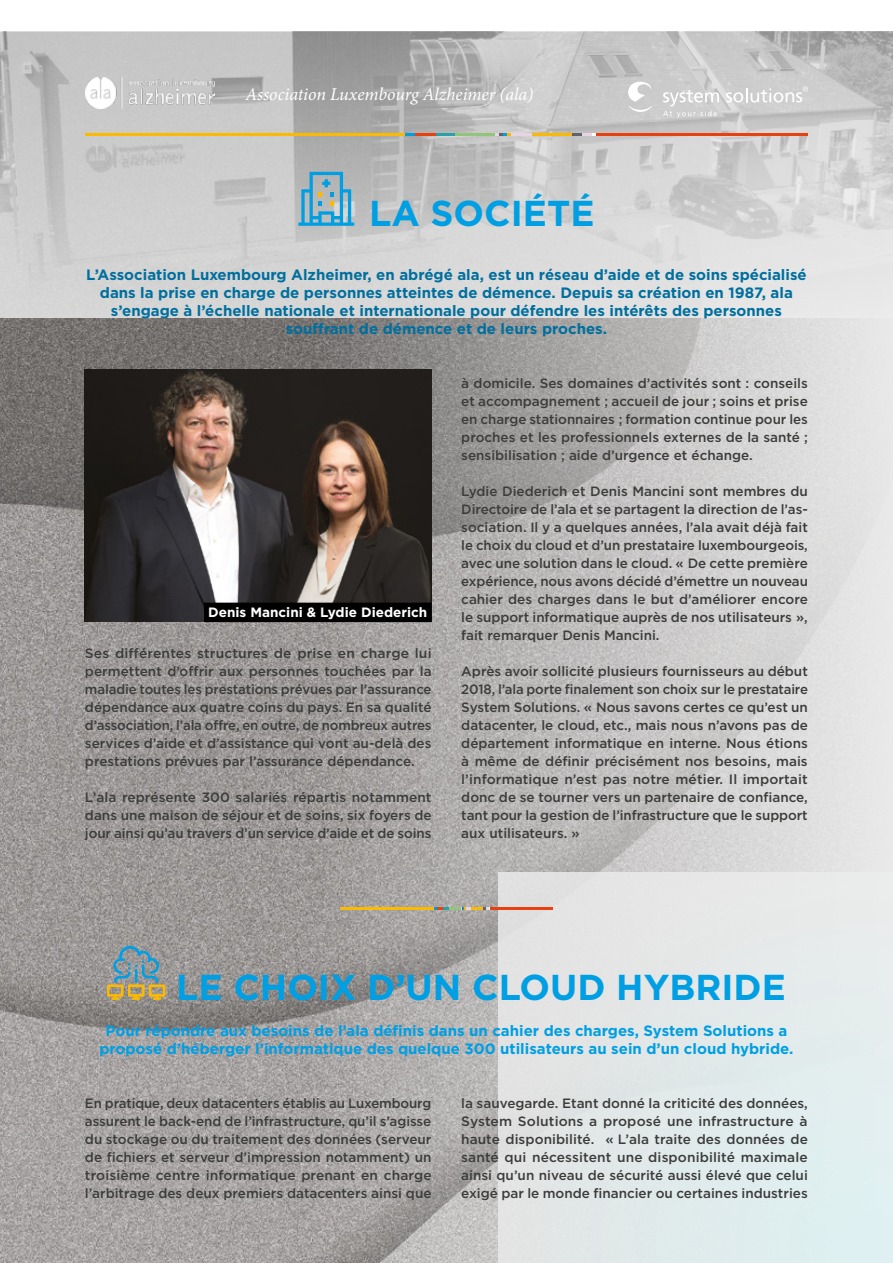
<style>
.page{position:relative;width:893px;height:1263px;background:#fff}
.page>*{position:absolute;margin:0;border:0;box-sizing:border-box;transform-origin:0 0}
.t1{font:700 36px "Gotham";color:#009fe3}
.t2{font:italic 18px "Minion Pro";letter-spacing:-.005em;color:#fff}
.t3{font:700 15px/18px "Gotham";color:#006f9e;text-align:center}
.t4{font:700 15px/18px "Gotham";color:#009fe3;text-align:center}
.t5{font:500 13.5px/18px "Gotham";color:#3c3c3b;text-align:justify}
.t6{font:700 13.5px "Gotham";color:#fff}
</style>
<div class="page">
<img style="left:0;top:316px;width:893px;height:947px">
<img style="left:0;top:32px;width:893px;height:284px">
<div style="left:499px;top:873px;width:394px;height:390px;background:#e2e9e9"></div>
<svg style="left:298px;top:172px;width:56px;height:54px;background:#79b0c6"></svg>
<hr style="left:340px;top:908px;width:94px;height:2px;background:#fbba00">
<svg style="left:434px;top:908px;width:56px;height:2px"></svg>
<hr style="left:490px;top:908px;width:63px;height:2px;background:#e74011">
<svg style="left:107px;top:945px;width:58px;height:55px;background:#929c8c"></svg>
<img style="left:85px;top:370px;width:347px;height:252px">
<div style="left:204px;top:603px;width:228px;height:19px;background:#000"></div>
<img style="left:85px;top:78px;width:129px;height:30px">
<hr style="left:85px;top:134px;width:320px;height:2px;background:#fbba00">
<hr style="left:435px;top:134px;width:21px;height:2px;background:#2aa1a9">
<hr style="left:456px;top:134px;width:40px;height:2px;background:#91c579">
<svg style="left:405px;top:134px;width:10px;height:2px"></svg>
<hr style="left:415px;top:134px;width:20px;height:2px;background:#e74011">
<svg style="left:496px;top:134px;width:16px;height:2px"></svg>
<hr style="left:512px;top:134px;width:20px;height:2px;background:#e7d4e2">
<hr style="left:532px;top:134px;width:40px;height:2px;background:#fbba00">
<svg style="left:572px;top:134px;width:24px;height:2px"></svg>
<hr style="left:596px;top:134px;width:212px;height:2px;background:#e74011">
<svg style="left:628px;top:81px;width:24px;height:31px"></svg>
<svg style="left:663px;top:90px;width:56px;height:28px;background:#d7d7d7"></svg>
<svg style="left:726px;top:86px;width:82px;height:16px"></svg>
<h2 class="t2" style="left:246px;top:82px;width:289px">Association Luxembourg Alzheimer (ala)</h2>
<h1 class="t1" style="left:369px;top:189px;width:227px">LA SOCIÉTÉ</h1>
<p class="t3" style="left:86px;top:265px;width:722px">L’Association Luxembourg Alzheimer, en abrégé ala, est un réseau d’aide et de soins spécialisé dans la prise en charge de personnes atteintes de démence. Depuis sa création en 1987, ala s’engage à l’échelle nationale et internationale pour défendre les intérêts des personnes souffrant de démence et de leurs proches.</p>
<p class="t6" style="left:208px;top:603px;width:220px">Denis Mancini &amp; Lydie Diederich</p>
<p class="t5" style="left:85px;top:644px;width:348px">Ses différentes structures de prise en charge lui permettent d’offrir aux personnes touchées par la maladie toutes les prestations prévues par l’assurance dépendance aux quatre coins du pays. En sa qualité d’association, l’ala offre, en outre, de nombreux autres services d’aide et d’assistance qui vont au-delà des prestations prévues par l’assurance dépendance.</p>
<p class="t5" style="left:85px;top:788px;width:348px">L’ala représente 300 salariés répartis notamment dans une maison de séjour et de soins, six foyers de jour ainsi qu’au travers d’un service d’aide et de soins</p>
<p class="t5" style="left:461px;top:374px;width:348px">à domicile. Ses domaines d’activités sont : conseils et accompagnement ; accueil de jour ; soins et prise en charge stationnaires ; formation continue pour les proches et les professionnels externes de la santé ; sensibilisation ; aide d’urgence et échange.</p>
<p class="t5" style="left:461px;top:482px;width:348px">Lydie Diederich et Denis Mancini sont membres du Directoire de l’ala et se partagent la direction de l’as&shy;sociation. Il y a quelques années, l’ala avait déjà fait le choix du cloud et d’un prestataire luxembourgeois, avec une solution dans le cloud. « De cette première expérience, nous avons décidé d’émettre un nouveau cahier des charges dans le but d’améliorer encore le support informatique auprès de nos utilisateurs », fait remarquer Denis Mancini.</p>
<p class="t5" style="left:461px;top:662px;width:348px">Après avoir sollicité plusieurs fournisseurs au début 2018, l’ala porte finalement son choix sur le prestataire System Solutions. « Nous savons certes ce qu’est un datacenter, le cloud, etc., mais nous n’avons pas de département informatique en interne. Nous étions à même de définir précisément nos besoins, mais l’informatique n’est pas notre métier. Il importait donc de se tourner vers un partenaire de confiance, tant pour la gestion de l’infrastructure que le support aux utilisateurs. »</p>
<h1 class="t1" style="left:176px;top:963px;width:611px">LE CHOIX D’UN CLOUD HYBRIDE</h1>
<p class="t4" style="left:99px;top:1021px;width:696px">Pour répondre aux besoins de l’ala définis dans un cahier des charges, System Solutions a proposé d’héberger l’informatique des quelque 300 utilisateurs au sein d’un cloud hybride.</p>
<p class="t5" style="left:85px;top:1094px;width:348px">En pratique, deux datacenters établis au Luxembourg assurent le back-end de l’infrastructure, qu’il s’agisse du stockage ou du traitement des données (serveur de fichiers et serveur d’impression notamment) un troisième centre informatique prenant en charge l’arbitrage des deux premiers datacenters ainsi que</p>
<p class="t5" style="left:461px;top:1094px;width:348px">la sauvegarde. Etant donné la criticité des données, System Solutions a proposé une infrastructure à haute disponibilité. « L’ala traite des données de santé qui nécessitent une disponibilité maximale ainsi qu’un niveau de sécurité aussi élevé que celui exigé par le monde financier ou certaines industries</p>
</div>
